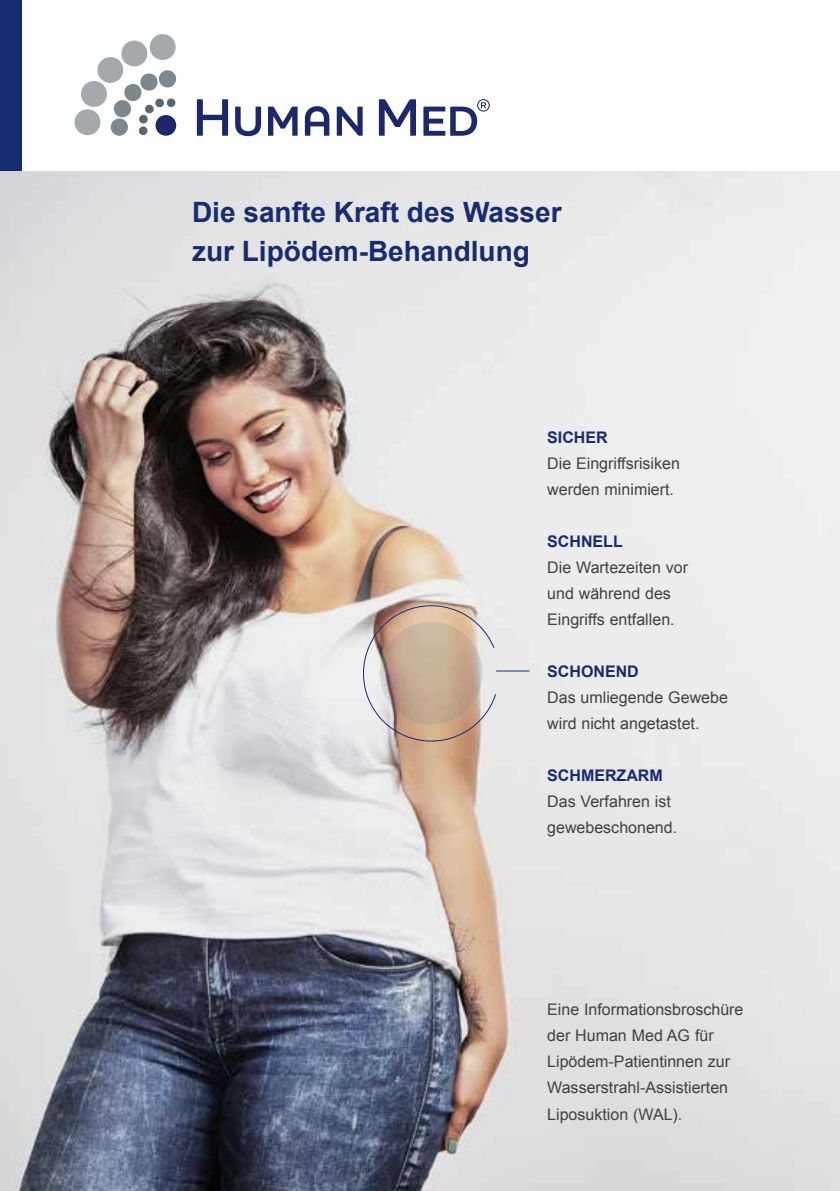
<style>
.page{position:relative;width:840px;height:1191px;background:#fff}
.page>*{position:absolute;margin:0;border:0;box-sizing:border-box;transform-origin:0 0}
.t1{font:700 28px/39px "Arial";color:#172c70}
.t2{font:16px/26px "Arial";color:#414042}
.t3{font:700 16px "Arial";color:#172c70}
</style>
<div class="page">
<img style="left:0;top:170px;width:839px;height:1021px">
<div style="left:111px;top:118px;width:17px;height:18px;background:#7d878d;border-radius:50%"></div>
<div style="left:81px;top:81px;width:26px;height:26px;background:#a3a9ad;border-radius:50%"></div>
<div style="left:97px;top:57px;width:26px;height:26px;background:#a3a9ad;border-radius:50%"></div>
<div style="left:121px;top:40px;width:26px;height:27px;background:#a3a9ad;border-radius:50%"></div>
<svg style="left:149px;top:34px;width:27px;height:26px"></svg>
<div style="left:74px;top:109px;width:26px;height:26px;background:#a3a9ad;border-radius:50%"></div>
<svg style="left:113px;top:69px;width:64px;height:67px"></svg>
<div style="left:139px;top:126px;width:8px;height:9px;background:#5b6770;border-radius:50%"></div>
<svg style="left:197px;top:99px;width:31px;height:37px"></svg>
<svg style="left:235px;top:107px;width:26px;height:29px"></svg>
<svg style="left:268px;top:107px;width:29px;height:29px"></svg>
<svg style="left:305px;top:106px;width:24px;height:30px"></svg>
<svg style="left:336px;top:107px;width:26px;height:29px"></svg>
<svg style="left:378px;top:99px;width:38px;height:37px"></svg>
<svg style="left:423px;top:99px;width:66px;height:37px"></svg>
<div style="left:0;top:0;width:21px;height:170px;background:#172c70"></div>
<svg style="left:354px;top:596px;width:142px;height:154px;background:#cdbaac"></svg>
<hr style="left:496px;top:670px;width:33px;height:1px;background:#172c70">
<h1 class="t1" style="left:192px;top:194px;width:371px">Die sanfte Kraft des Wasser zur Lipödem-Behandlung</h1>
<p class="t3" style="left:547px;top:427px;width:62px">SICHER</p>
<p class="t2" style="left:547px;top:451px;width:134px">Die Eingriffsrisiken werden minimiert.</p>
<p class="t3" style="left:547px;top:531px;width:77px">SCHNELL</p>
<p class="t2" style="left:547px;top:555px;width:142px">Die Wartezeiten vor und während des<br>Eingriffs entfallen.</p>
<p class="t3" style="left:547px;top:661px;width:93px">SCHONEND</p>
<p class="t2" style="left:547px;top:685px;width:182px">Das umliegende Gewebe wird nicht angetastet.</p>
<p class="t3" style="left:547px;top:765px;width:117px">SCHMERZARM</p>
<p class="t2" style="left:547px;top:789px;width:131px">Das Verfahren ist gewebeschonend.</p>
<p class="t2" style="left:547px;top:997px;width:198px">Eine Informationsbroschüre der Human Med AG für<br>Lipödem-Patientinnen zur<br>Wasserstrahl-Assistierten<br>Liposuktion (WAL).</p>
</div>
